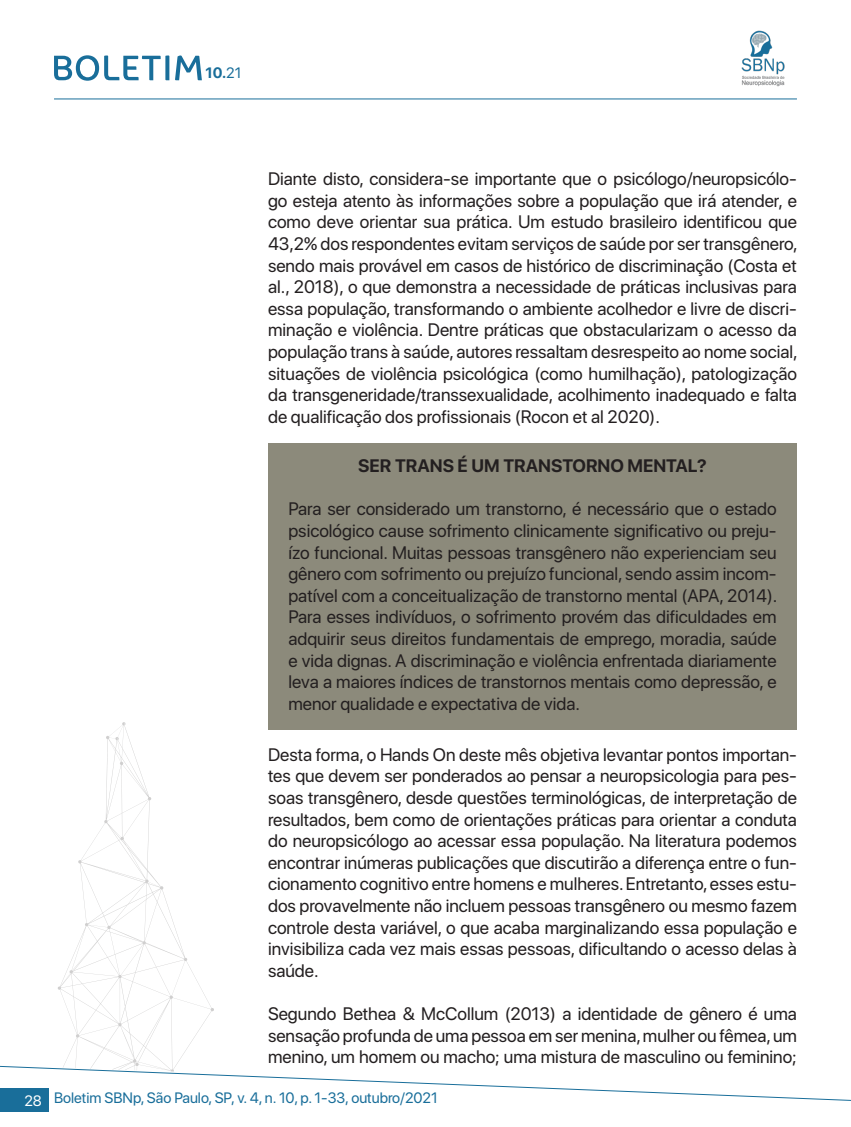
<style>
.page{position:relative;width:851px;height:1127px;background:#fff}
.page>*{position:absolute;margin:0;border:0;box-sizing:border-box;transform-origin:0 0}
.t1{font:18px/21.6px "SF Pro Display";color:#231f20;text-align:justify}
.t2{font:700 18px "SF Pro Display";color:#231f20}
.t3{font:15px "SF Pro Display";color:#196e9a}
.t4{font:700 15px "SF Pro Display";color:#196e9a}
.t5{font:15px "SF Pro Display";color:#fff}
.s1{font-weight:400}
</style>
<div class="page">
<svg style="left:0;top:1065px;width:850px;height:36px"></svg>
<svg style="left:54px;top:55px;width:148px;height:26px"></svg>
<hr style="left:54px;top:99px;width:742px;height:1px;background:#196e9a">
<img style="left:741px;top:30px;width:44px;height:57px">
<div style="left:0;top:1089px;width:49px;height:23px;background:#196e9a"></div>
<svg style="left:58px;top:733px;width:156px;height:338px"></svg>
<svg style="left:106px;top:722px;width:21px;height:78px"></svg>
<div style="left:268px;top:443px;width:528px;height:286px;background:#8c8a7b"></div>
<p class="t4" style="left:205px;top:64px;width:37px">10.<span class="s1">21</span></p>
<p class="t5" style="left:24px;top:1088px;width:19px">28</p>
<p class="t1" style="left:268px;top:168px;width:531px">Diante disto, considera-se importante que o psicólogo/neuropsicólo&shy;go esteja atento às informações sobre a população que irá atender, e como deve orientar sua prática. Um estudo brasileiro identificou que 43,2% dos respondentes evitam serviços de saúde por ser transgênero, sendo mais provável em casos de histórico de discriminação (Costa et al., 2018), o que demonstra a necessidade de práticas inclusivas para essa população, transformando o ambiente acolhedor e livre de discri&shy;minação e violência. Dentre práticas que obstacularizam o acesso da população trans à saúde, autores ressaltam desrespeito ao nome social, situações de violência psicológica (como humilhação), patologização da transgeneridade/transsexualidade, acolhimento inadequado e falta de qualificação dos profissionais (Rocon et al 2020).</p>
<p class="t2" style="left:358px;top:455px;width:350px">SER TRANS É UM TRANSTORNO MENTAL?</p>
<p class="t1" style="left:288px;top:498px;width:490px">Para ser considerado um transtorno, é necessário que o estado psicológico cause sofrimento clinicamente significativo ou preju&shy;ízo funcional. Muitas pessoas transgênero não experienciam seu gênero com sofrimento ou prejuízo funcional, sendo assim incom&shy;patível com a conceitualização de transtorno mental (APA, 2014).<br>Para esses indivíduos, o sofrimento provém das dificuldades em adquirir seus direitos fundamentais de emprego, moradia, saúde e vida dignas. A discriminação e violência enfrentada diariamente leva a maiores índices de transtornos mentais como depressão, e menor qualidade e expectativa de vida.</p>
<p class="t1" style="left:268px;top:744px;width:530px">Desta forma, o Hands On deste mês objetiva levantar pontos importan&shy;tes que devem ser ponderados ao pensar a neuropsicologia para pes&shy;soas transgênero, desde questões terminológicas, de interpretação de resultados, bem como de orientações práticas para orientar a conduta do neuropsicólogo ao acessar essa população. Na literatura podemos encontrar inúmeras publicações que discutirão a diferença entre o fun&shy;cionamento cognitivo entre homens e mulheres. Entretanto, esses estu&shy;dos provavelmente não incluem pessoas transgênero ou mesmo fazem controle desta variável, o que acaba marginalizando essa população e invisibiliza cada vez mais essas pessoas, dificultando o acesso delas à saúde.</p>
<p class="t1" style="left:268px;top:1003px;width:530px">Segundo Bethea &amp; McCollum (2013) a identidade de gênero é uma sensação profunda de uma pessoa em ser menina, mulher ou fêmea, um menino, um homem ou macho; uma mistura de masculino ou feminino;</p>
<p class="t3" style="left:54px;top:1086px;width:385px">Boletim SBNp, São Paulo, SP, v. 4, n. 10, p. 1-33, outubro/2021</p>
</div>
